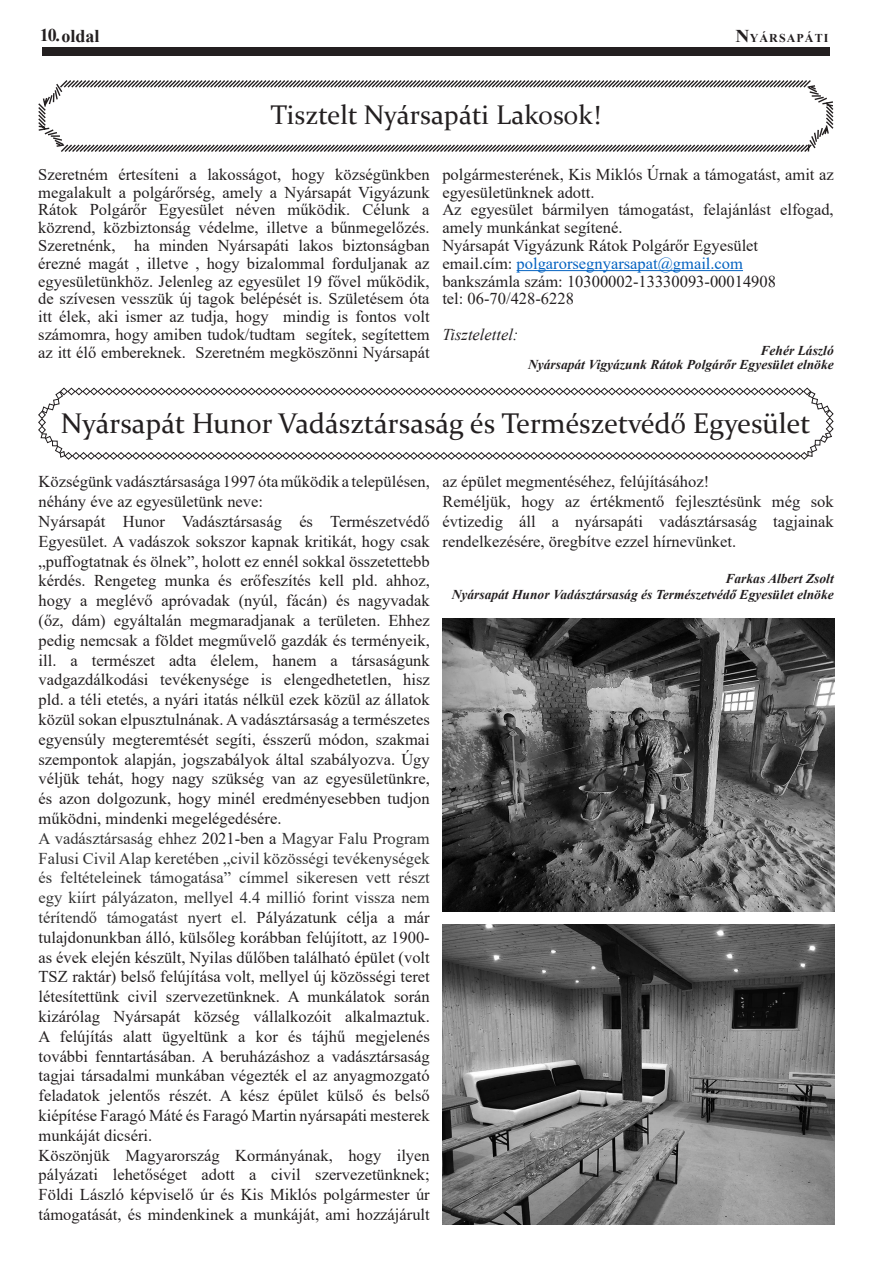
<style>
.page{position:relative;width:893px;height:1263px;background:#fff}
.page>*{position:absolute;margin:0;border:0;box-sizing:border-box;transform-origin:0 0}
.t1{font:28.5px "Constantia";color:#231f20}
.t2{font:27px "Constantia";color:#231f20}
.t3{font:700 18px "Times New Roman";color:#231f20}
.No_Spacing{font:16.5px/19.8px "Times New Roman";color:#231f20;text-align:justify}
.t4{font:16.5px "Times New Roman";color:#0563c1}
.t5{font:italic 16.5px "Times New Roman";color:#231f20}
.No_Spacing-2{font:italic 700 13.5px "Times New Roman";color:#231f20}
.t6{font:700 12px "Times New Roman";letter-spacing:.09em;color:#231f20}
.s1{font-size:18px}
.s2{color:#231f20}
.s3{color:#333}
</style>
<div class="page">
<div style="left:42px;top:47px;width:788px;height:8px;background:#231f20"></div>
<svg style="left:38px;top:80px;width:796px;height:72px"></svg>
<hr style="left:517px;top:270px;width:226px;height:1px;background:#0563c1">
<svg style="left:38px;top:387px;width:796px;height:73px"></svg>
<img style="left:443px;top:618px;width:391px;height:293px">
<img style="left:443px;top:924px;width:391px;height:301px">
<p class="t3" style="left:40px;top:23px;width:61px">10.oldal</p>
<p class="t6" style="left:736px;top:29px;width:94px"><span class="s1">N</span>YÁRSAPÁTI</p>
<p class="t2" style="left:270px;top:97px;width:331px">Tisztelt Nyársapáti Lakosok!</p>
<p class="No_Spacing" style="left:38px;top:165px;width:393px;line-height:17.9px">Szeretném értesíteni a lakosságot, hogy községünkben megalakult a polgárőrség, amely a Nyársapát Vigyázunk Rátok Polgárőr Egyesület néven működik. Célunk a közrend, közbiztonság védelme, illetve a bűnmegelőzés.<br>Szeretnénk, ha minden Nyársapáti lakos biztonságban érezné magát , illetve , hogy bizalommal forduljanak az egyesületünkhöz. Jelenleg az egyesület 19 fővel működik, de szívesen vesszük új tagok belépését is. Születésem óta itt élek, aki ismer az tudja, hogy mindig is fontos volt számomra, hogy amiben tudok/tudtam segítek, segítettem az itt élő embereknek. Szeretném megköszönni Nyársapát</p>
<p class="No_Spacing" style="left:442px;top:165px;width:393px;line-height:17.9px">polgármesterének, Kis Miklós Úrnak a támogatást, amit az egyesületünknek adott.</p>
<p class="No_Spacing" style="left:442px;top:200px;width:393px;line-height:17.9px">Az egyesület bármilyen támogatást, felajánlást elfogad, amely munkánkat segítené.</p>
<p class="No_Spacing" style="left:442px;top:235px;width:317px">Nyársapát Vigyázunk Rátok Polgárőr Egyesület</p>
<p class="t4" style="left:442px;top:252px;width:302px"><span class="s2">email.cím:</span> polgarorsegnyarsapat@gmail.com</p>
<p class="No_Spacing" style="left:442px;top:271px;width:335px">bankszámla szám: 10300002-13330093-00014908</p>
<p class="No_Spacing" style="left:442px;top:288px;width:133px">tel: 06-70/428-6228</p>
<p class="t5" style="left:442px;top:323px;width:78px">Tisztelettel:</p>
<p class="No_Spacing-2" style="left:761px;top:341px;width:75px">Fehér László</p>
<p class="No_Spacing-2" style="left:528px;top:355px;width:307px">Nyársapát Vigyázunk Rátok Polgárőr Egyesület elnöke</p>
<p class="t1" style="left:61px;top:404px;width:751px">Nyársapát Hunor Vadásztársaság és Természetvédő Egyesület</p>
<p class="No_Spacing" style="left:39px;top:471px;width:393px">Községünk vadásztársasága 1997 óta működik a településen, néhány éve az egyesületünk neve:</p>
<p class="No_Spacing" style="left:39px;top:511px;width:393px">Nyársapát Hunor Vadásztársaság és Természetvédő Egyesület. A vadászok sokszor kapnak kritikát, hogy csak „puffogtatnak és ölnek”, holott ez ennél sokkal összetettebb kérdés. Rengeteg munka és erőfeszítés kell pld. ahhoz, hogy a meglévő apróvadak (nyúl, fácán) és nagyvadak (őz, dám) egyáltalán megmaradjanak a területen. Ehhez pedig nemcsak a földet megművelő gazdák és terményeik, ill. a természet adta élelem, hanem a társaságunk vadgazdálkodási tevékenysége is elengedhetetlen, hisz pld. a téli etetés, a nyári itatás nélkül ezek közül az állatok közül sokan elpusztulnának. A vadásztársaság a természetes egyensúly megteremtését segíti, ésszerű módon, szakmai szempontok alapján, jogszabályok által szabályozva. Úgy véljük tehát, hogy nagy szükség van az egyesületünkre, és azon dolgozunk, hogy minél eredményesebben tudjon működni, mindenki megelégedésére.</p>
<p class="No_Spacing" style="left:39px;top:828px;width:393px"><span class="s3">A vadásztársaság ehhez</span> 2021-ben a <span class="s3">Magyar Falu Program Falusi Civil Alap keretében „civil közösségi tevékenységek és feltételeinek támogatása” címmel sikeresen vett részt egy kiírt pályázaton, mellyel 4.4 millió forint vissza nem térítendő támogatást nyert el.</span> Pályázatunk célja a már tulajdonunkban álló, külsőleg korábban felújított, az 1900- as évek elején készült, Nyilas dűlőben található épület (volt TSZ raktár) belső felújítása volt, mellyel új közösségi teret létesítettünk civil szervezetünknek. A munkálatok során kizárólag Nyársapát község vállalkozóit alkalmaztuk.<br>A felújítás alatt ügyeltünk a kor és tájhű megjelenés további fenntartásában. A beruházáshoz a vadásztársaság tagjai társadalmi munkában végezték el az anyagmozgató feladatok jelentős részét. A kész épület külső és belső kiépítése Faragó Máté és Faragó Martin nyársapáti mesterek munkáját dicséri.</p>
<p class="No_Spacing" style="left:39px;top:1145px;width:393px">Köszönjük Magyarország Kormányának, hogy ilyen pályázati lehetőséget adott a civil szervezetünknek; Földi László képviselő úr és Kis Miklós polgármester úr támogatását, és mindenkinek a munkáját, ami hozzájárult</p>
<p class="No_Spacing" style="left:443px;top:471px;width:268px">az épület megmentéséhez, felújításához!</p>
<p class="No_Spacing" style="left:443px;top:491px;width:393px">Reméljük, hogy az értékmentő fejlesztésünk még sok évtizedig áll a nyársapáti vadásztársaság tagjainak rendelkezésére, öregbítve ezzel hírnevünket.</p>
<p class="No_Spacing-2" style="left:725px;top:569px;width:110px">Farkas Albert Zsolt</p>
<p class="No_Spacing-2" style="left:452px;top:585px;width:384px">Nyársapát Hunor Vadásztársaság és Természetvédő Egyesület elnöke</p>
</div>
